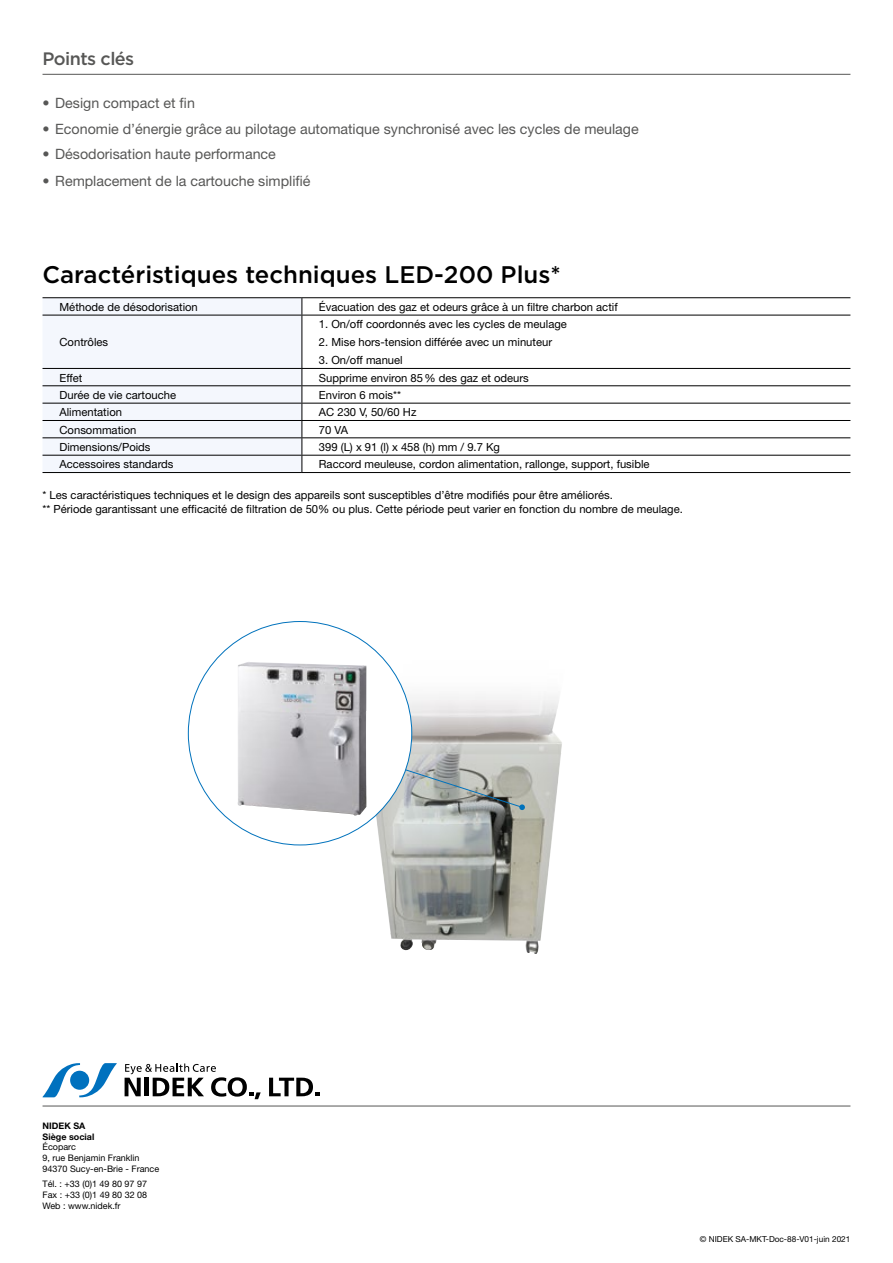
<style>
.page{position:relative;width:893px;height:1263px;background:#fff}
.page>*{position:absolute;margin:0;border:0;box-sizing:border-box;transform-origin:0 0}
.t1{font:500 24px "Gotham";color:#000}
.t2{font:500 18px "Gotham";letter-spacing:-.03em;color:#575756}
.t3{font:14.25px "Helvetica Neue LT";color:#575756}
.t4{font:11.25px/13.5px "Helvetica Neue LT";color:#000}
.t5{font:9px/10.8px "Helvetica Neue LT";color:#000}
.t6{font:700 9px/10.8px "Helvetica Neue LT";color:#000}
.t7{font:8.25px "Helvetica Neue LT";color:#000}
</style>
<div class="page">
<hr style="left:43px;top:297px;width:259px;height:1px;background:#000">
<hr style="left:302px;top:297px;width:548px;height:1px;background:#000">
<hr style="left:302px;top:315px;width:548px;height:1px;background:#000">
<hr style="left:302px;top:368px;width:548px;height:1px;background:#000">
<hr style="left:302px;top:385px;width:548px;height:1px;background:#000">
<hr style="left:302px;top:403px;width:548px;height:1px;background:#000">
<hr style="left:302px;top:420px;width:548px;height:1px;background:#000">
<hr style="left:302px;top:437px;width:548px;height:1px;background:#000">
<hr style="left:302px;top:455px;width:548px;height:1px;background:#000">
<svg style="left:43px;top:298px;width:260px;height:174px"></svg>
<hr style="left:43px;top:472px;width:259px;height:1px;background:#000">
<hr style="left:302px;top:472px;width:548px;height:1px;background:#000">
<hr style="left:43px;top:74px;width:807px;height:1px;background:#575756">
<img style="left:363px;top:640px;width:199px;height:314px">
<svg style="left:403px;top:768px;width:122px;height:42px;background:#a1a7a4"></svg>
<div style="left:188px;top:621px;width:224px;height:224px;background:#fff;border-radius:50%"></div>
<img style="left:237px;top:662px;width:129px;height:153px">
<hr style="left:43px;top:1106px;width:807px;height:1px;background:#575756">
<svg style="left:43px;top:1063px;width:74px;height:34px"></svg>
<svg style="left:125px;top:1063px;width:136px;height:36px"></svg>
<svg style="left:269px;top:1078px;width:50px;height:18px"></svg>
<h2 class="t2" style="left:43px;top:47px;width:93px">Points clés</h2>
<p class="t3" style="left:43px;top:94px;width:154px">• Design compact et fin</p>
<p class="t3" style="left:43px;top:120px;width:598px">• Economie d’énergie grâce au pilotage automatique synchronisé avec les cycles de meulage</p>
<p class="t3" style="left:43px;top:146px;width:235px">• Désodorisation haute performance</p>
<p class="t3" style="left:43px;top:172px;width:269px">• Remplacement de la cartouche simplifié</p>
<h1 class="t1" style="left:43px;top:259px;width:520px">Caractéristiques techniques LED-200 Plus*</h1>
<p class="t4" style="left:60px;top:300px;width:140px">Méthode de désodorisation</p>
<p class="t4" style="left:319px;top:300px;width:300px">Évacuation des gaz et odeurs grâce à un filtre charbon actif</p>
<p class="t4" style="left:60px;top:335px;width:50px">Contrôles</p>
<p class="t4" style="left:319px;top:317px;width:249px">1. On/off coordonnés avec les cycles de meulage</p>
<p class="t4" style="left:319px;top:335px;width:235px">2. Mise hors-tension différée avec un minuteur</p>
<p class="t4" style="left:319px;top:353px;width:85px">3. On/off manuel</p>
<p class="t4" style="left:60px;top:371px;width:24px">Effet</p>
<p class="t4" style="left:319px;top:371px;width:211px">Supprime environ 85% des gaz et odeurs</p>
<p class="t4" style="left:60px;top:388px;width:118px">Durée de vie cartouche</p>
<p class="t4" style="left:319px;top:388px;width:84px">Environ 6 mois**</p>
<p class="t4" style="left:60px;top:405px;width:64px">Alimentation</p>
<p class="t4" style="left:319px;top:405px;width:99px">AC 230 V, 50/60 Hz</p>
<p class="t4" style="left:60px;top:423px;width:78px">Consommation</p>
<p class="t4" style="left:319px;top:423px;width:31px">70 VA</p>
<p class="t4" style="left:60px;top:440px;width:93px">Dimensions/Poids</p>
<p class="t4" style="left:319px;top:440px;width:183px">399 (L) x 91 (l) x 458 (h) mm / 9.7 Kg</p>
<p class="t4" style="left:60px;top:457px;width:115px">Accessoires standards</p>
<p class="t4" style="left:319px;top:457px;width:332px">Raccord meuleuse, cordon alimentation, rallonge, support, fusible</p>
<p class="t4" style="left:43px;top:488px;width:642px">* Les caractéristiques techniques et le design des appareils sont susceptibles d’être modifiés pour être améliorés.<br>** Période garantissant une efficacité de filtration de 50% ou plus. Cette période peut varier en fonction du nombre de meulage.</p>
<p class="t6" style="left:43px;top:1120px;width:53px">NIDEK SA<br>Siège social</p>
<p class="t5" style="left:43px;top:1142px;width:118px">Écoparc<br>9, rue Benjamin Franklin<br>94370 Sucy-en-Brie - France</p>
<p class="t5" style="left:43px;top:1178px;width:106px;text-align:justify">Tél. : +33 (0)1 49 80 97 97<br>Fax : +33 (0)1 49 80 32 08<br>Web : www.nidek.fr</p>
<p class="t7" style="left:700px;top:1234px;width:152px">© NIDEK SA-MKT-Doc-88-V01-juin 2021</p>
</div>
